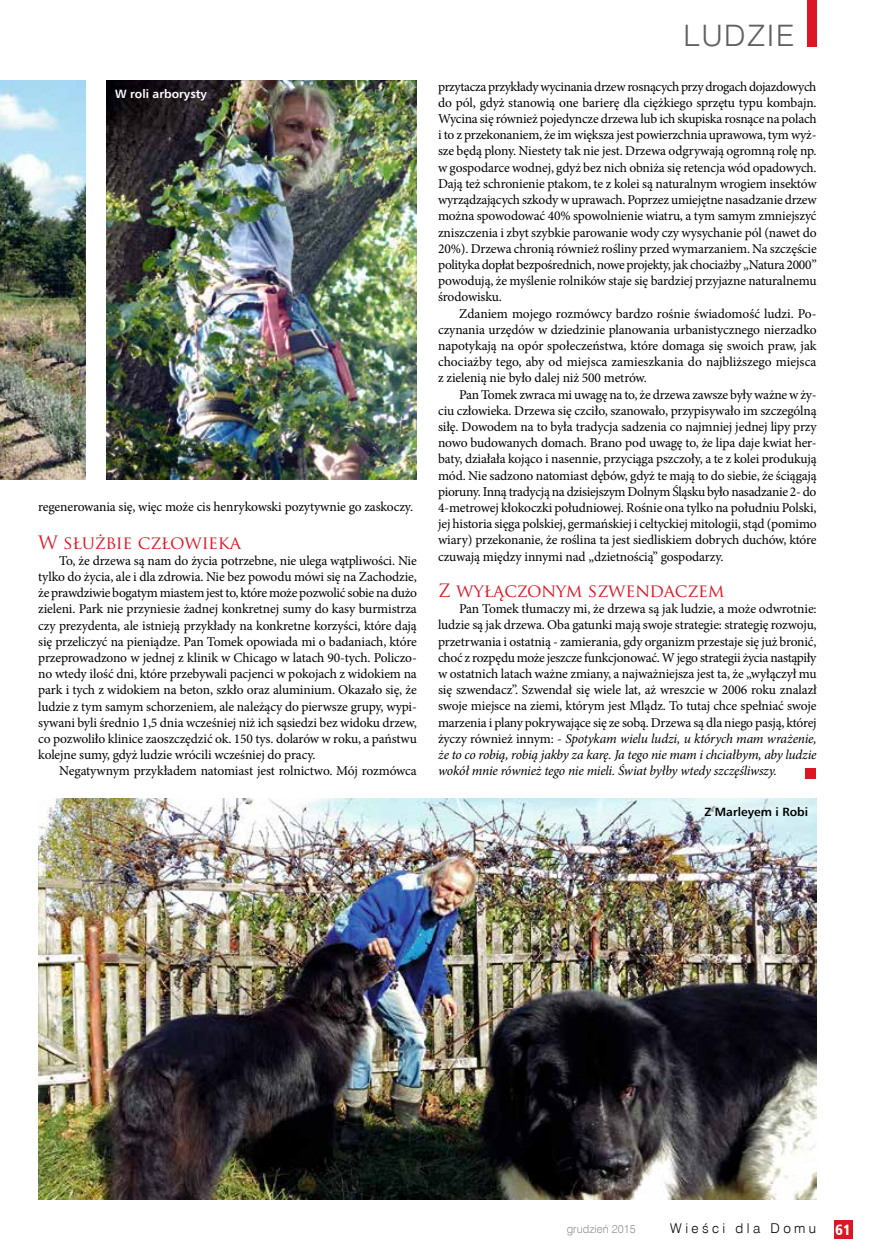
<style>
.page{position:relative;width:872px;height:1255px;background:#fff}
.page>*{position:absolute;margin:0;border:0;box-sizing:border-box;transform-origin:0 0}
.t1{font:300 29.55px "Switzerland";letter-spacing:.05em;color:#615f5f}
.t2{font:18px "Trajan Pro";letter-spacing:-.01em;color:#dc1623}
.t3{font:15px "Humanist 777 BT Black Condensed B";color:#fff}
.t4{font:13.5px/16.2px "Minion Pro";letter-spacing:-.01em;color:#000;text-align:justify}
.t5{font:13.5px "Swis 721 Lt EU";letter-spacing:.25em;color:#000}
.t6{font:700 12px "Humnst 777 EU";color:#fff}
.t7{font:700 12px "Humnst 777 EU";color:#000}
.t8{font:11.25px "Swis 721 Lt EU";color:#908f90}
.s1{font-style:italic}
</style>
<div class="page">
<div style="left:834px;top:1219px;width:18px;height:19px;background:#dc1623"></div>
<div style="left:807px;top:0;width:9px;height:47px;background:#dc1623"></div>
<img style="left:38px;top:798px;width:778px;height:401px">
<img style="left:0;top:81px;width:85px;height:398px">
<img style="left:107px;top:81px;width:310px;height:398px">
<div style="left:805px;top:768px;width:11px;height:10px;background:#dc1623"></div>
<p class="t6" style="left:115px;top:87px;width:93px">W roli arborysty</p>
<p class="t4" style="left:38px;top:498px;width:376px">regenerowania się, więc może cis henrykowski pozytywnie go zaskoczy.</p>
<h2 class="t2" style="left:38px;top:530px;width:204px">W służbie człowieka</h2>
<p class="t4" style="left:38px;top:552px;width:380px;text-indent:21px">To, że drzewa są nam do życia potrzebne, nie ulega wątpliwości. Nie tylko do życia, ale i dla zdrowia. Nie bez powodu mówi się na Zachodzie, że prawdziwie bogatym miastem jest to, które może pozwolić sobie na dużo zieleni. Park nie przyniesie żadnej konkretnej sumy do kasy burmistrza czy prezydenta, ale istnieją przykłady na konkretne korzyści, które dają się przeliczyć na pieniądze. Pan Tomek opowiada mi o badaniach, które przeprowadzono w jednej z klinik w Chicago w latach 90-tych. Policzo&shy;no wtedy ilość dni, które przebywali pacjenci w pokojach z widokiem na park i tych z widokiem na beton, szkło oraz aluminium. Okazało się, że ludzie z tym samym schorzeniem, ale należący do pierwsze grupy, wypi&shy;sywani byli średnio 1,5 dnia wcześniej niż ich sąsiedzi bez widoku drzew, co pozwoliło klinice zaoszczędzić ok. 150 tys. dolarów w roku, a państwu kolejne sumy, gdyż ludzie wrócili wcześniej do pracy.</p>
<p class="t4" style="left:59px;top:763px;width:359px">Negatywnym przykładem natomiast jest rolnictwo. Mój rozmówca</p>
<h1 class="t1" style="left:683px;top:19px;width:112px">LUDZIE</h1>
<p class="t4" style="left:438px;top:78px;width:380px">przytacza przykłady wycinania drzew rosnących przy drogach dojazdowych do pól, gdyż stanowią one barierę dla ciężkiego sprzętu typu kombajn.<br>Wycina się również pojedyncze drzewa lub ich skupiska rosnące na polach i to z przekonaniem, że im większa jest powierzchnia uprawowa, tym wyż&shy;sze będą plony. Niestety tak nie jest. Drzewa odgrywają ogromną rolę np. w gospodarce wodnej, gdyż bez nich obniża się retencja wód opadowych.<br>Dają też schronienie ptakom, te z kolei są naturalnym wrogiem insektów wyrządzających szkody w uprawach. Poprzez umiejętne nasadzanie drzew można spowodować 40% spowolnienie wiatru, a tym samym zmniejszyć zniszczenia i zbyt szybkie parowanie wody czy wysychanie pól (nawet do 20%). Drzewa chronią również rośliny przed wymarzaniem. Na szczęście polityka dopłat bezpośrednich, nowe projekty, jak chociażby „Natura 2000” powodują, że myślenie rolników staje się bardziej przyjazne naturalnemu środowisku.</p>
<p class="t4" style="left:438px;top:305px;width:380px;text-indent:21px">Zdaniem mojego rozmówcy bardzo rośnie świadomość ludzi. Po&shy;czynania urzędów w dziedzinie planowania urbanistycznego nierzadko napotykają na opór społeczeństwa, które domaga się swoich praw, jak chociażby tego, aby od miejsca zamieszkania do najbliższego miejsca z zielenią nie było dalej niż 500 metrów.</p>
<p class="t4" style="left:438px;top:386px;width:380px;text-indent:21px">Pan Tomek zwraca mi uwagę na to, że drzewa zawsze były ważne w ży&shy;ciu człowieka. Drzewa się czciło, szanowało, przypisywało im szczególną siłę. Dowodem na to była tradycja sadzenia co najmniej jednej lipy przy nowo budowanych domach. Brano pod uwagę to, że lipa daje kwiat her&shy;baty, działała kojąco i nasennie, przyciąga pszczoły, a te z kolei produkują mód. Nie sadzono natomiast dębów, gdyż te mają to do siebie, że ściągają pioruny. Inną tradycją na dzisiejszym Dolnym Śląsku było nasadzanie 2- do 4-metrowej kłokoczki południowej. Rośnie ona tylko na południu Polski, jej historia sięga polskiej, germańskiej i celtyckiej mitologii, stąd (pomimo wiary) przekonanie, że roślina ta jest siedliskiem dobrych duchów, które czuwają między innymi nad „dzietnością” gospodarzy.</p>
<h2 class="t2" style="left:438px;top:579px;width:288px">Z wyłączonym szwendaczem</h2>
<p class="t4" style="left:438px;top:601px;width:380px;text-indent:21px">Pan Tomek tłumaczy mi, że drzewa są jak ludzie, a może odwrotnie: ludzie są jak drzewa. Oba gatunki mają swoje strategie: strategię rozwoju, przetrwania i ostatnią - zamierania, gdy organizm przestaje się już bronić, choć z rozpędu może jeszcze funkcjonować. W jego strategii życia nastąpiły w ostatnich latach ważne zmiany, a najważniejsza jest ta, że „wyłączył mu się szwendacz”. Szwendał się wiele lat, aż wreszcie w 2006 roku znalazł swoje miejsce na ziemi, którym jest Mlądz. To tutaj chce spełniać swoje marzenia i plany pokrywające się ze sobą. Drzewa są dla niego pasją, której życzy również innym: - <span class="s1">Spotykam wielu ludzi, u których mam wrażenie, że to co robią, robią jakby za karę. Ja tego nie mam i chciałbym, aby ludzie wokół mnie również tego nie mieli. Świat byłby wtedy szczęśliwszy.</span></p>
<p class="t7" style="left:704px;top:804px;width:105px">Z Marleyem i Robi</p>
<p class="t8" style="left:567px;top:1221px;width:71px">grudzień 2015</p>
<p class="t5" style="left:670px;top:1219px;width:147px">Wieści dla Domu</p>
<p class="t3" style="left:835px;top:1219px;width:17px">61</p>
</div>
